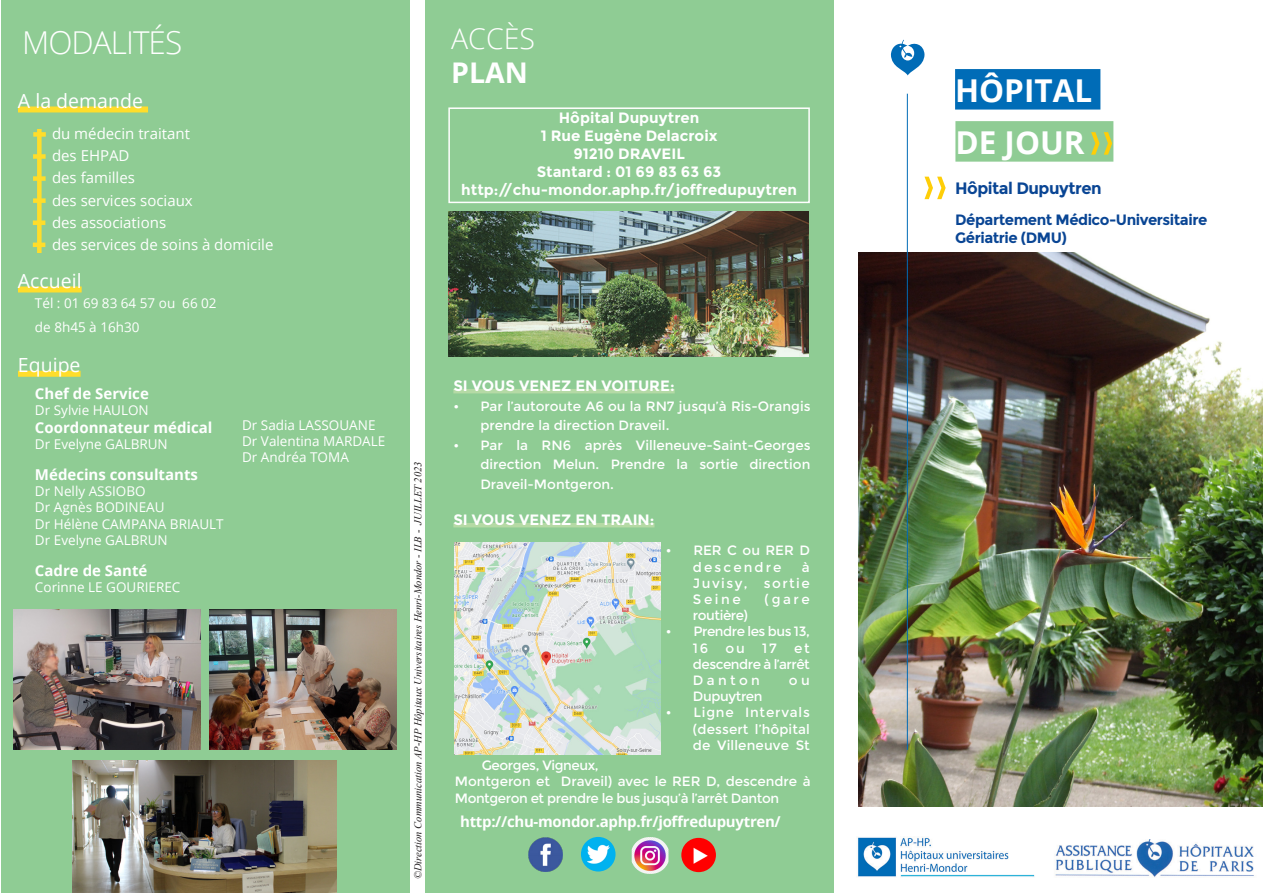
<style>
.page{position:relative;width:1263px;height:893px;background:#fff}
.page>*{position:absolute;margin:0;border:0;box-sizing:border-box;transform-origin:0 0}
.t1{font:700 31.5px "Open Sans";color:#fff}
.t2{font:300 31.5px "Open Sans";letter-spacing:-.03em;color:#fff}
.t3{font:300 28.5px "Open Sans";color:#fff}
.t4{font:700 28.5px "Open Sans";color:#fff}
.t5{font:19.5px "Open Sans";color:#fff}
.t6{font:700 16.5px "Montserrat";letter-spacing:-.03em;color:#094594}
.t7{font:700 15px/18px "Montserrat";color:#fff;text-align:center}
.t8{font:15px/22.2px "Open Sans";color:#fff}
.t9{font:700 15px "Open Sans";color:#fff}
.t10{font:700 15px/18px "Montserrat";letter-spacing:-.03em;color:#094594}
.t11{font:700 15px "Open Sans";letter-spacing:-.02em;color:#fff}
.t12{font:13.5px/16.2px "Montserrat";color:#fff;text-align:justify}
.t13{font:13.5px/16.2px "Open Sans";color:#fff}
.t14{font:13.5px/16.2px "Montserrat";letter-spacing:-.03em;color:#fff}
.t15{font:13.5px/16.2px "Montserrat";letter-spacing:.155em;color:#fff;text-align:center}
.t16{font:13.5px/16.2px "Montserrat";letter-spacing:-.035em;color:#fff}
.t17{font:italic 10.5px "Times New Roman";color:#231f20}
</style>
<div class="page">
<div style="left:1px;top:0;width:408px;height:893px;background:#8fcc94"></div>
<div style="left:18px;top:106px;width:130px;height:6px;background:#ffdd2b"></div>
<div style="left:18px;top:286px;width:64px;height:6px;background:#ffdd2b"></div>
<div style="left:18px;top:371px;width:63px;height:6px;background:#ffdd2b"></div>
<div style="left:425px;top:0;width:408px;height:893px;background:#8fcc94"></div>
<div style="left:955px;top:121px;width:158px;height:41px;background:#8fcc94"></div>
<img style="left:859px;top:252px;width:404px;height:555px">
<img style="left:13px;top:609px;width:187px;height:141px">
<img style="left:210px;top:609px;width:187px;height:141px">
<img style="left:73px;top:760px;width:264px;height:133px">
<img style="left:1055px;top:839px;width:199px;height:38px">
<img style="left:857px;top:837px;width:178px;height:40px">
<img style="left:528px;top:837px;width:35px;height:35px">
<img style="left:632px;top:837px;width:36px;height:37px">
<img style="left:581px;top:837px;width:34px;height:34px;border-radius:17px">
<img style="left:681px;top:838px;width:35px;height:34px;border-radius:17px">
<svg style="left:924px;top:177px;width:22px;height:22px"></svg>
<hr style="left:907px;top:94px;width:1px;height:656px;background:#006bb6">
<svg style="left:891px;top:40px;width:33px;height:35px"></svg>
<div style="left:955px;top:69px;width:145px;height:41px;background:#006cb7"></div>
<svg style="left:1091px;top:132px;width:21px;height:23px"></svg>
<hr style="left:453px;top:389px;width:222px;height:4px;background:#b5daa5">
<hr style="left:453px;top:523px;width:201px;height:4px;background:#b5daa5">
<div style="left:448px;top:107px;width:362px;height:96px;border:2px solid #fff"></div>
<img style="left:455px;top:542px;width:205px;height:212px">
<img style="left:448px;top:212px;width:360px;height:144px">
<div style="left:37px;top:129px;width:5px;height:124px;background:#ffdd2b"></div>
<div style="left:33px;top:132px;width:13px;height:5px;background:#ffdd2b"></div>
<div style="left:33px;top:154px;width:13px;height:5px;background:#ffdd2b"></div>
<div style="left:33px;top:176px;width:13px;height:5px;background:#ffdd2b"></div>
<div style="left:33px;top:198px;width:13px;height:5px;background:#ffdd2b"></div>
<div style="left:33px;top:220px;width:12px;height:5px;background:#ffdd2b"></div>
<hr style="left:33px;top:243px;width:12px;height:4px;background:#ffdd2b">
<h1 class="t2" style="left:22px;top:21px;width:161px">MODALITÉS</h1>
<h3 class="t5" style="left:18px;top:88px;width:126px">A la demande</h3>
<p class="t8" style="left:52px;top:122px;width:223px">du médecin traitant<br>des EHPAD<br>des familles<br>des services sociaux<br>des associations<br>des services de soins à domicile</p>
<h3 class="t5" style="left:18px;top:268px;width:65px">Accueil</h3>
<p class="t13" style="left:35px;top:292px;width:183px;line-height:23.4px">Tél : 01 69 83 64 57 ou 66 02 de 8h45 à 16h30</p>
<h3 class="t5" style="left:18px;top:352px;width:64px">Equipe</h3>
<p class="t9" style="left:35px;top:383px;width:115px">Chef de Service</p>
<p class="t13" style="left:35px;top:402px;width:115px">Dr Sylvie HAULON</p>
<p class="t9" style="left:35px;top:417px;width:179px">Coordonnateur médical</p>
<p class="t13" style="left:35px;top:436px;width:134px">Dr Evelyne GALBRUN</p>
<p class="t9" style="left:35px;top:464px;width:164px">Médecins consultants</p>
<p class="t13" style="left:35px;top:483px;width:190px">Dr Nelly ASSIOBO<br>Dr Agnès BODINEAU<br>Dr Hélène CAMPANA BRIAULT<br>Dr Evelyne GALBRUN</p>
<p class="t9" style="left:35px;top:559px;width:114px">Cadre de Santé</p>
<p class="t13" style="left:35px;top:578px;width:147px">Corinne LE GOURIEREC</p>
<p class="t13" style="left:242px;top:416px;width:145px">Dr Sadia LASSOUANE<br>Dr Valentina MARDALE<br>Dr Andréa TOMA</p>
<h2 class="t3" style="left:451px;top:19px;width:85px">ACCÈS</h2>
<h2 class="t4" style="left:451px;top:52px;width:78px">PLAN</h2>
<p class="t7" style="left:461px;top:109px;width:337px">Hôpital Dupuytren<br>1 Rue Eugène Delacroix<br>91210 DRAVEIL<br>Stantard : 01 69 83 63 63 http://chu-mondor.aphp.fr/joffredupuytren</p>
<p class="t17" style="left:411px;top:879px;width:419px;rotate:-90deg">©Direction Communication AP-HP Hôpitaux Universitaires Henri-Mondor - ILB - JUILLET 2023</p>
<p class="t7" style="left:453px;top:377px;width:223px">SI VOUS VENEZ EN VOITURE:</p>
<p class="t12" style="left:480px;top:396px;width:332px;line-height:19.5px;text-indent:-27px">• Par l’autoroute A6 ou la RN7 jusqu’à Ris-Orangis prendre la direction Draveil.</p>
<p class="t12" style="left:480px;top:435px;width:332px;line-height:19.5px;text-indent:-27px">• Par la RN6 après Villeneuve-Saint-Georges direction Melun. Prendre la sortie direction Draveil-Montgeron.</p>
<p class="t7" style="left:453px;top:511px;width:203px">SI VOUS VENEZ EN TRAIN:</p>
<p class="t15" style="left:666px;top:543px;width:145px">• RER C ou RER D descendre</p>
<p class="t12" style="left:693px;top:559px;width:118px;text-indent:109px">à Juvisy, sortie Seine</p>
<p class="t12" style="left:765px;top:591px;width:47px">(gare</p>
<p class="t14" style="left:693px;top:607px;width:57px">routière)</p>
<p class="t16" style="left:693px;top:624px;width:118px;text-indent:-27px">• Prendre les bus 13,<br>16</p>
<p class="t12" style="left:693px;top:640px;width:118px;text-indent:101px">et descendre à l’arrêt Danton</p>
<p class="t12" style="left:726px;top:640px;width:21px">ou</p>
<p class="t12" style="left:762px;top:640px;width:16px">17</p>
<p class="t12" style="left:789px;top:672px;width:22px">ou</p>
<p class="t14" style="left:693px;top:688px;width:71px">Dupuytren</p>
<p class="t12" style="left:693px;top:705px;width:118px;text-indent:-27px">• Ligne Intervals (dessert l’hôpital de Villeneuve St</p>
<p class="t14" style="left:455px;top:757px;width:357px;text-indent:27px">Georges, Vigneux,<br>Montgeron et Draveil) avec le RER D, descendre à<br>Montgeron et prendre le bus jusqu’à l’arrêt Danton</p>
<p class="t11" style="left:460px;top:810px;width:322px">http://chu-mondor.aphp.fr/joffredupuytren/</p>
<h1 class="t1" style="left:955px;top:68px;width:139px">HÔPITAL</h1>
<h1 class="t1" style="left:955px;top:120px;width:131px">DE JOUR</h1>
<p class="t6" style="left:955px;top:179px;width:148px">Hôpital Dupuytren</p>
<p class="t10" style="left:955px;top:211px;width:254px">Département Médico-Universitaire<br>Gériatrie (DMU)</p>
</div>
